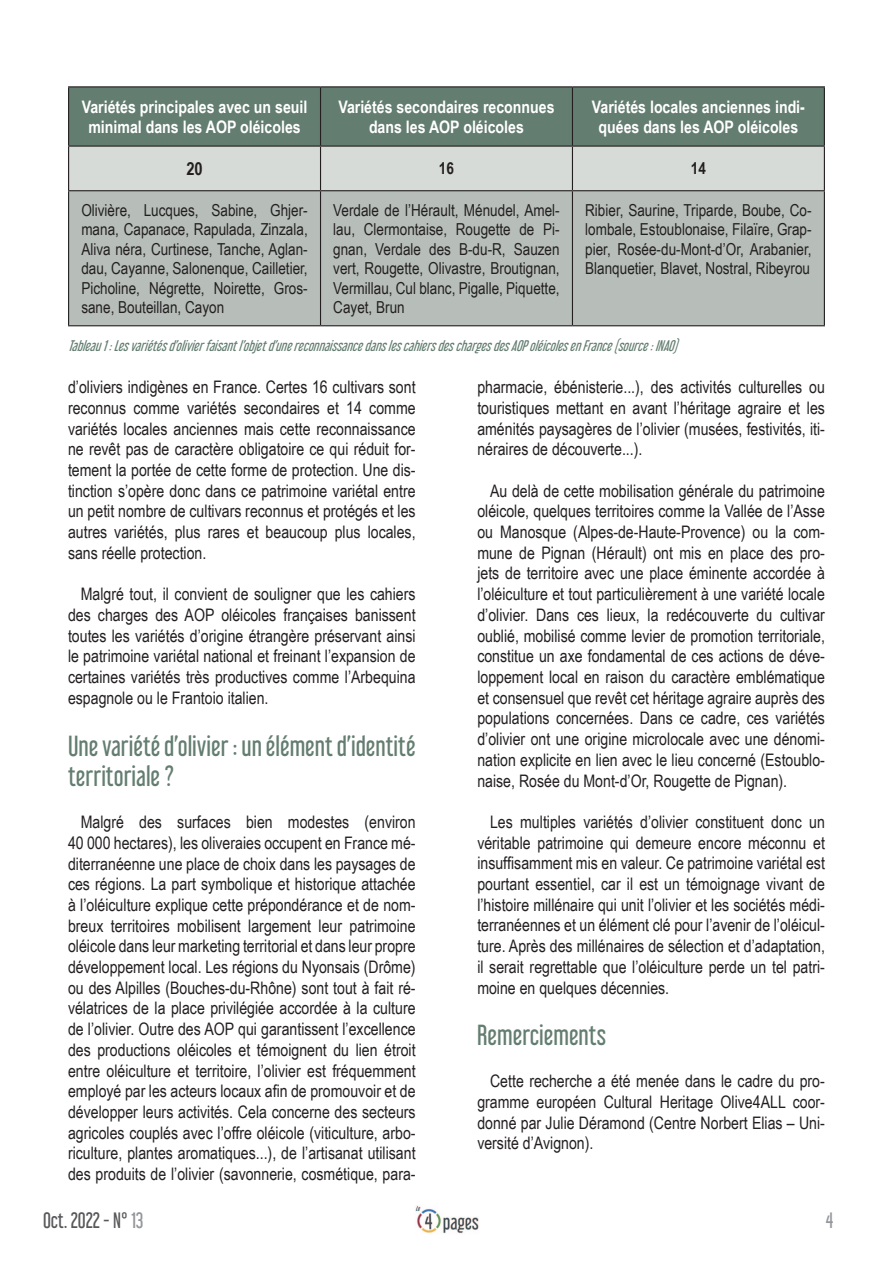
<style>
.page{position:relative;width:893px;height:1263px;background:#fff}
.page>*{position:absolute;margin:0;border:0;box-sizing:border-box;transform-origin:0 0}
.t1{font:25.5px/30.6px "Libel Suit Rg";color:#637d70}
.t2{font:19.5px "Libel Suit Rg";color:#57585a}
.t3{font:19.5px "Libel Suit Rg";color:#939598}
.t4{font:700 18px "Arial Narrow";color:#231f20}
.t5{font:17.25px/20.7px "Arial Narrow";color:#231f20;text-align:justify}
.t6{font:700 17.25px/19.5px "Arial Narrow";color:#fff;text-align:center}
.t7{font:16.5px/19.5px "Arial Narrow";color:#231f20;text-align:justify}
.t8{font:700 16.5px "Arial Narrow";color:#231f20}
.t9{font:italic 13.5px "Libel Suit Rg";color:#637d70}
.s1{color:#939598}
</style>
<div class="page">
<img style="left:415px;top:1205px;width:64px;height:29px">
<svg style="left:69px;top:87px;width:755px;height:103px;background:#93a39a"></svg>
<div style="left:69px;top:191px;width:755px;height:134px;background:#b7beb9"></div>
<hr style="left:68px;top:86px;width:253px;height:1px;background:#231f20">
<hr style="left:68px;top:87px;width:1px;height:59px;background:#231f20">
<hr style="left:321px;top:86px;width:251px;height:1px;background:#231f20">
<hr style="left:320px;top:87px;width:1px;height:59px;background:#231f20">
<hr style="left:572px;top:86px;width:253px;height:1px;background:#231f20">
<hr style="left:572px;top:87px;width:1px;height:59px;background:#231f20">
<hr style="left:824px;top:87px;width:1px;height:59px;background:#231f20">
<hr style="left:68px;top:146px;width:253px;height:1px;background:#231f20">
<hr style="left:68px;top:147px;width:1px;height:43px;background:#231f20">
<hr style="left:321px;top:146px;width:251px;height:1px;background:#231f20">
<hr style="left:320px;top:147px;width:1px;height:43px;background:#231f20">
<hr style="left:572px;top:146px;width:253px;height:1px;background:#231f20">
<hr style="left:572px;top:147px;width:1px;height:43px;background:#231f20">
<hr style="left:824px;top:147px;width:1px;height:43px;background:#231f20">
<hr style="left:68px;top:190px;width:253px;height:1px;background:#231f20">
<hr style="left:68px;top:191px;width:1px;height:134px;background:#231f20">
<hr style="left:321px;top:190px;width:251px;height:1px;background:#231f20">
<hr style="left:320px;top:191px;width:1px;height:134px;background:#231f20">
<hr style="left:572px;top:190px;width:253px;height:1px;background:#231f20">
<hr style="left:572px;top:191px;width:1px;height:134px;background:#231f20">
<hr style="left:824px;top:191px;width:1px;height:134px;background:#231f20">
<hr style="left:68px;top:325px;width:253px;height:1px;background:#231f20">
<hr style="left:321px;top:325px;width:251px;height:1px;background:#231f20">
<hr style="left:572px;top:325px;width:253px;height:1px;background:#231f20">
<p class="t6" style="left:82px;top:96px;width:227px">Variétés principales avec un seuil minimal dans les AOP oléicoles</p>
<p class="t6" style="left:338px;top:96px;width:218px">Variétés secondaires reconnues dans les AOP oléicoles</p>
<p class="t6" style="left:592px;top:96px;width:215px">Variétés locales anciennes indi&shy;quées dans les AOP oléicoles</p>
<p class="t4" style="left:186px;top:155px;width:18px">20</p>
<p class="t8" style="left:439px;top:156px;width:17px">16</p>
<p class="t8" style="left:691px;top:156px;width:17px">14</p>
<p class="t7" style="left:81px;top:199px;width:228px">Olivière, Lucques, Sabine, Ghjer&shy;mana, Capanace, Rapulada, Zinzala, Aliva néra, Curtinese, Tanche, Aglan&shy;dau, Cayanne, Salonenque, Cailletier, Picholine, Négrette, Noirette, Gros&shy;sane, Bouteillan, Cayon</p>
<p class="t7" style="left:333px;top:199px;width:228px">Verdale de l’Hérault, Ménudel, Amel&shy;lau, Clermontaise, Rougette de Pi&shy;gnan, Verdale des B-du-R, Sauzen vert, Rougette, Olivastre, Broutignan, Vermillau, Cul blanc, Pigalle, Piquette, Cayet, Brun</p>
<p class="t7" style="left:585px;top:199px;width:228px">Ribier, Saurine, Triparde, Boube, Co&shy;lombale, Estoublonaise, Filaïre, Grap&shy;pier, Rosée-du-Mont-d’Or, Arabanier, Blanquetier, Blavet, Nostral, Ribeyrou</p>
<p class="t9" style="left:68px;top:335px;width:617px">Tableau1:Lesvariétésd’olivierfaisantl’objetd’unereconnaissancedanslescahiersdeschargesdesAOPoléicolesenFrance(source :INAO)</p>
<p class="t5" style="left:68px;top:376px;width:349px">d’oliviers indigènes en France. Certes 16 cultivars sont reconnus comme variétés secondaires et 14 comme variétés locales anciennes mais cette reconnaissance ne revêt pas de caractère obligatoire ce qui réduit for&shy;tement la portée de cette forme de protection. Une dis&shy;tinction s’opère donc dans ce patrimoine variétal entre un petit nombre de cultivars reconnus et protégés et les autres variétés, plus rares et beaucoup plus locales, sans réelle protection.</p>
<p class="t5" style="left:68px;top:583px;width:349px;text-indent:13px">Malgré tout, il convient de souligner que les cahiers des charges des AOP oléicoles françaises banissent toutes les variétés d’origine étrangère préservant ainsi le patrimoine variétal national et freinant l’expansion de certaines variétés très productives comme l’Arbequina espagnole ou le Frantoio italien.</p>
<h1 class="t1" style="left:68px;top:727px;width:349px">Une variété d’olivier: un élément d’identité territoriale ?</h1>
<p class="t5" style="left:68px;top:811px;width:349px;text-indent:13px">Malgré des surfaces bien modestes (environ 40 000 hectares), les oliveraies occupent en France mé&shy;diterranéenne une place de choix dans les paysages de ces régions. La part symbolique et historique attachée à l’oléiculture explique cette prépondérance et de nom&shy;breux territoires mobilisent largement leur patrimoine oléicole dans leur marketing territorial et dans leur propre développement local. Les régions du Nyonsais (Drôme) ou des Alpilles (Bouches-du-Rhône) sont tout à fait ré&shy;vélatrices de la place privilégiée accordée à la culture de l’olivier. Outre des AOP qui garantissent l’excellence des productions oléicoles et témoignent du lien étroit entre oléiculture et territoire, l’olivier est fréquemment employé par les acteurs locaux afin de promouvoir et de développer leurs activités. Cela concerne des secteurs agricoles couplés avec l’offre oléicole (viticulture, arbo&shy;riculture, plantes aromatiques...), de l’artisanat utilisant des produits de l’olivier (savonnerie, cosmétique, para-</p>
<p class="t5" style="left:477px;top:376px;width:349px">pharmacie, ébénisterie...), des activités culturelles ou touristiques mettant en avant l’héritage agraire et les aménités paysagères de l’olivier (musées, festivités, iti&shy;néraires de découverte...).</p>
<p class="t5" style="left:477px;top:480px;width:349px;text-indent:13px">Au delà de cette mobilisation générale du patrimoine oléicole, quelques territoires comme la Vallée de l’Asse ou Manosque (Alpes-de-Haute-Provence) ou la com&shy;mune de Pignan (Hérault) ont mis en place des pro&shy;jets de territoire avec une place éminente accordée à l’oléiculture et tout particulièrement à une variété locale d’olivier. Dans ces lieux, la redécouverte du cultivar oublié, mobilisé comme levier de promotion territoriale, constitue un axe fondamental de ces actions de déve&shy;loppement local en raison du caractère emblématique et consensuel que revêt cet héritage agraire auprès des populations concernées. Dans ce cadre, ces variétés d’olivier ont une origine microlocale avec une dénomi&shy;nation explicite en lien avec le lieu concerné (Estoublo&shy;naise, Rosée du Mont-d’Or, Rougette de Pignan).</p>
<p class="t5" style="left:477px;top:811px;width:349px;text-indent:13px">Les multiples variétés d’olivier constituent donc un véritable patrimoine qui demeure encore méconnu et insuffisamment mis en valeur. Ce patrimoine variétal est pourtant essentiel, car il est un témoignage vivant de l’histoire millénaire qui unit l’olivier et les sociétés médi&shy;terranéennes et un élément clé pour l’avenir de l’oléicul&shy;ture. Après des millénaires de sélection et d’adaptation, il serait regrettable que l’oléiculture perde un tel patri&shy;moine en quelques décennies.</p>
<h1 class="t1" style="left:477px;top:1017px;width:130px">Remerciements</h1>
<p class="t5" style="left:477px;top:1070px;width:349px;text-indent:13px">Cette recherche a été menée dans le cadre du pro&shy;gramme européen Cultural Heritage Olive4ALL coor&shy;donné par Julie Déramond (Centre Norbert Elias – Uni&shy;versité d’Avignon).</p>
<p class="t2" style="left:43px;top:1204px;width:102px">Oct. 2022 - N° <span class="s1">13</span></p>
<p class="t3" style="left:826px;top:1204px;width:9px">4</p>
</div>
